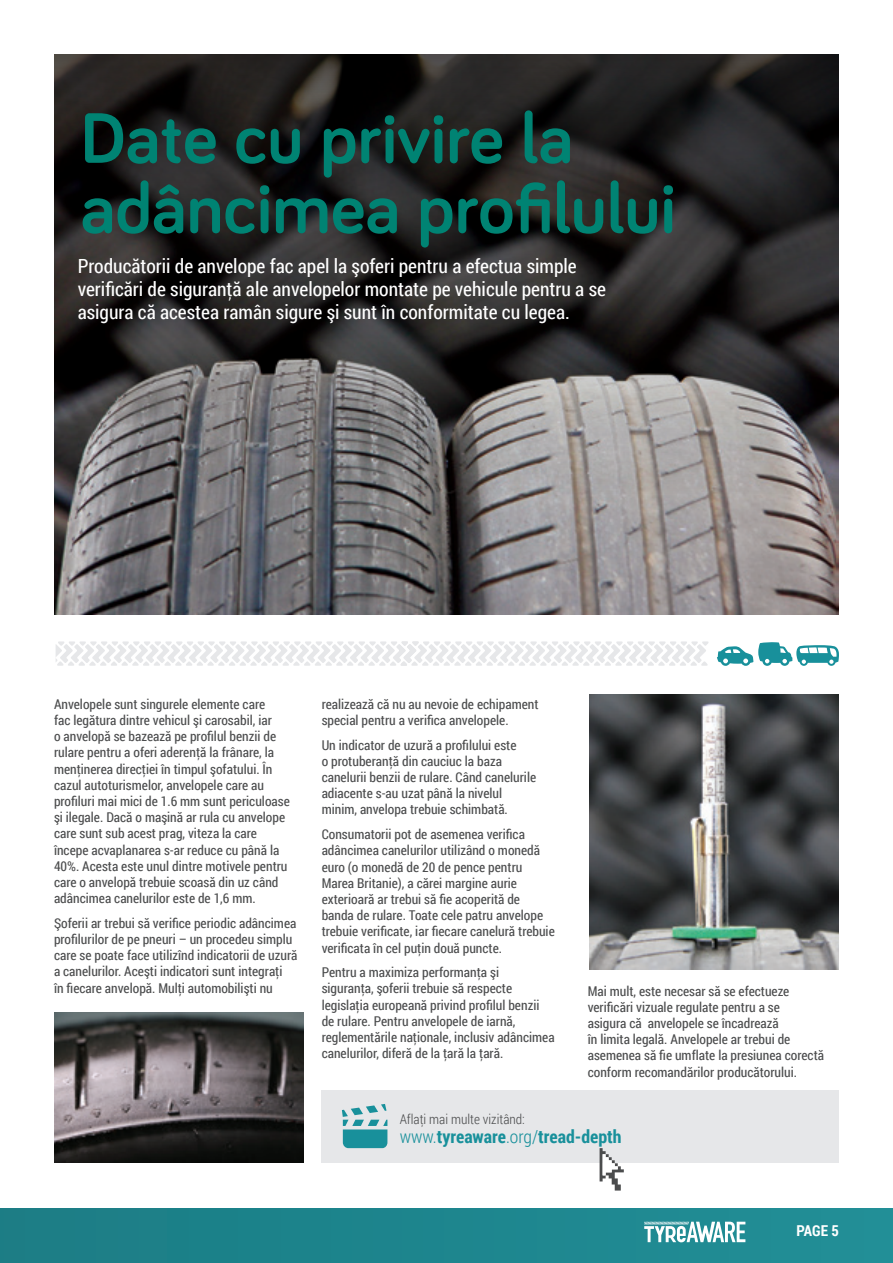
<style>
.page{position:relative;width:893px;height:1263px;background:#fff}
.page>*{position:absolute;margin:0;border:0;box-sizing:border-box;transform-origin:0 0}
.t1{font:700 73.65px/69.9px "Bariol";color:#008373}
.t2{font:19.5px/23.4px "Roboto Condensed";color:#fff}
.t3{font:700 18px "Roboto Condensed";color:#18909b}
.t4{font:700 15px "Roboto Condensed";color:#fff}
.t5{font:13.5px/16.2px "Roboto Condensed";color:#4b4c4d}
.t6{font:300 13.5px "Roboto Condensed";color:#4b4c4d}
.s1{font-weight:300}
</style>
<div class="page">
<div style="left:0;top:1209px;width:893px;height:54px;background:#1e858e"></div>
<svg style="left:644px;top:1222px;width:101px;height:20px"></svg>
<img style="left:54px;top:494px;width:785px;height:121px">
<svg style="left:54px;top:54px;width:785px;height:440px;background:#3b3939"></svg>
<div style="left:322px;top:1090px;width:517px;height:72px;background:#e6e7e9"></div>
<svg style="left:342px;top:1104px;width:45px;height:44px"></svg>
<svg style="left:600px;top:1148px;width:24px;height:42px"></svg>
<img style="left:589px;top:694px;width:250px;height:275px">
<img style="left:54px;top:1012px;width:250px;height:150px">
<svg style="left:56px;top:641px;width:783px;height:25px"></svg>
<h1 class="t1" style="left:81px;top:100px;width:597px">Date cu privire la adâncimea profilului</h1>
<h2 class="t2" style="left:78px;top:253px;width:530px">Producătorii de anvelope fac apel la şoferi pentru a efectua simple verificări de siguranţă ale anvelopelor montate pe vehicule pentru a se asigura că acestea ramân sigure şi sunt în conformitate cu legea.</h2>
<p class="t5" style="left:54px;top:695px;width:237px">Anvelopele sunt singurele elemente care<br>fac legătura dintre vehicul şi carosabil, iar<br>o anvelopă se bazează pe profilul benzii de rulare pentru a oferi aderenţă la frânare, la menţinerea direcţiei în timpul şofatului. În cazul autoturismelor, anvelopele care au profiluri mai mici de 1.6 mm sunt periculoase şi ilegale. Dacă o maşină ar rula cu anvelope care sunt sub acest prag, viteza la care începe acvaplanarea s-ar reduce cu până la 40%. Acesta este unul dintre motivele pentru care o anvelopă trebuie scoasă din uz când adâncimea canelurilor este de 1,6 mm.</p>
<p class="t5" style="left:54px;top:914px;width:245px">Şoferii ar trebui să verifice periodic adâncimea profilurilor de pe pneuri – un procedeu simplu care se poate face utilizînd indicatorii de uzură a canelurilor. Aceşti indicatori sunt integraţi<br>în fiecare anvelopă. Mulţi automobilişti nu</p>
<p class="t5" style="left:322px;top:695px;width:218px">realizează că nu au nevoie de echipament special pentru a verifica anvelopele.</p>
<p class="t5" style="left:322px;top:736px;width:216px">Un indicator de uzură a profilului este<br>o protuberanţă din cauciuc la baza canelurii benzii de rulare. Când canelurile adiacente s-au uzat până la nivelul minim, anvelopa trebuie schimbată.</p>
<p class="t5" style="left:322px;top:826px;width:235px">Consumatorii pot de asemenea verifica adâncimea canelurilor utilizând o monedă euro (o monedă de 20 de pence pentru Marea Britanie), a cărei margine aurie exterioară ar trebui să fie acoperită de banda de rulare. Toate cele patru anvelope trebuie verificate, iar fiecare canelură trebuie verificata în cel puţin două puncte.</p>
<p class="t5" style="left:322px;top:964px;width:234px">Pentru a maximiza performanţa şi<br>siguranţa, şoferii trebuie să respecte legislaţia europeană privind profilul benzii de rulare. Pentru anvelopele de iarnă, reglementările naţionale, inclusiv adâncimea canelurilor, diferă de la ţară la ţară.</p>
<p class="t6" style="left:400px;top:1110px;width:127px">Aflaţi mai multe vizitând:</p>
<p class="t5" style="left:588px;top:982px;width:238px">Mai mult, este necesar să se efectueze verificări vizuale regulate pentru a se<br>asigura că anvelopele se încadrează<br>în limita legală. Anvelopele ar trebui de asemenea să fie umflate la presiunea corectă conform recomandărilor producătorului.</p>
<h3 class="t3" style="left:400px;top:1124px;width:223px"><span class="s1">www.</span>tyreaware<span class="s1">.org/</span>tread-depth</h3>
<p class="t4" style="left:796px;top:1220px;width:44px">PAGE 5</p>
</div>
